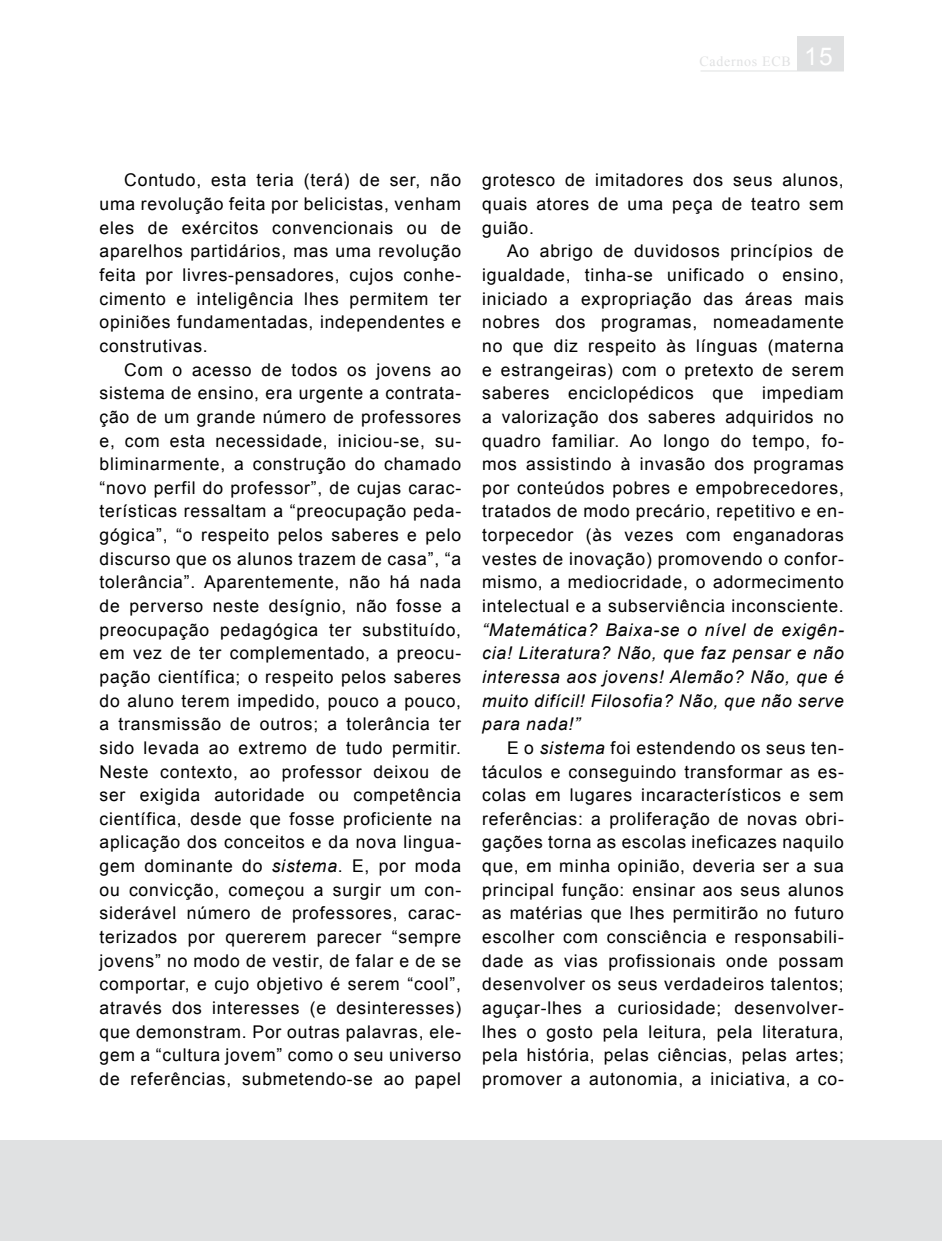
<style>
.page{position:relative;width:943px;height:1241px;background:#fff}
.page>*{position:absolute;margin:0;border:0;box-sizing:border-box;transform-origin:0 0}
.t1{font:17.5px/23.6px "Arial";letter-spacing:.05em;color:#000;text-align:justify}
.t2{font:italic 17.5px/23.6px "Arial";letter-spacing:.05em;color:#000;text-align:justify}
.t3{font:14px "Times New Roman";letter-spacing:.05em;color:#e0e1e2}
.s1{font-family:"Arial";font-size:24.5px;color:#fff}
.s2{font-style:italic}
</style>
<div class="page">
<div style="left:0;top:1139px;width:942px;height:101px;background:#e0e1e2"></div>
<div style="left:797px;top:36px;width:47px;height:35px;background:#e0e1e2"></div>
<hr style="left:700px;top:71px;width:144px;height:1px;background:#e0e1e2">
<p class="t3" style="left:699px;top:51px;width:135px">Cadernos ECB <span class="s1">15</span></p>
<p class="t1" style="left:99px;top:169px;width:363px;text-indent:25px">Contudo, esta teria (terá) de ser, não uma revolução feita por belicistas, venham eles de exércitos convencionais ou de aparelhos partidários, mas uma revolução feita por livres-pensadores, cujos conhe&shy;cimento e inteligência lhes permitem ter opiniões fundamentadas, independentes e construtivas.</p>
<p class="t1" style="left:99px;top:358px;width:363px;text-indent:25px">Com o acesso de todos os jovens ao sistema de ensino, era urgente a contrata&shy;ção de um grande número de professores e, com esta necessidade, iniciou-se, su&shy;bliminarmente, a construção do chamado “novo perfil do professor”, de cujas carac&shy;terísticas ressaltam a “preocupação peda&shy;gógica”, “o respeito pelos saberes e pelo discurso que os alunos trazem de casa”, “a tolerância”. Aparentemente, não há nada de perverso neste desígnio, não fosse a preocupação pedagógica ter substituído, em vez de ter complementado, a preocu&shy;pação científica; o respeito pelos saberes do aluno terem impedido, pouco a pouco, a transmissão de outros; a tolerância ter sido levada ao extremo de tudo permitir.<br>Neste contexto, ao professor deixou de ser exigida autoridade ou competência científica, desde que fosse proficiente na aplicação dos conceitos e da nova lingua&shy;gem dominante do <span class="s2">sistema</span>. E, por moda ou convicção, começou a surgir um con&shy;siderável número de professores, carac&shy;terizados por quererem parecer “sempre jovens” no modo de vestir, de falar e de se comportar, e cujo objetivo é serem “cool”, através dos interesses (e desinteresses) que demonstram. Por outras palavras, ele&shy;gem a “cultura jovem” como o seu universo de referências, submetendo-se ao papel</p>
<p class="t1" style="left:482px;top:169px;width:363px">grotesco de imitadores dos seus alunos, quais atores de uma peça de teatro sem guião.</p>
<p class="t1" style="left:482px;top:239px;width:363px;text-indent:25px">Ao abrigo de duvidosos princípios de igualdade, tinha-se unificado o ensino, iniciado a expropriação das áreas mais nobres dos programas, nomeadamente no que diz respeito às línguas (materna e estrangeiras) com o pretexto de serem saberes enciclopédicos que impediam a valorização dos saberes adquiridos no quadro familiar. Ao longo do tempo, fo&shy;mos assistindo à invasão dos programas por conteúdos pobres e empobrecedores, tratados de modo precário, repetitivo e en&shy;torpecedor (às vezes com enganadoras vestes de inovação) promovendo o confor&shy;mismo, a mediocridade, o adormecimento intelectual e a subserviência inconsciente.</p>
<p class="t2" style="left:482px;top:618px;width:363px">“Matemática? Baixa-se o nível de exigên&shy;cia! Literatura? Não, que faz pensar e não interessa aos jovens! Alemão? Não, que é muito difícil! Filosofia? Não, que não serve para nada!”</p>
<p class="t1" style="left:482px;top:736px;width:363px;text-indent:25px">E o <span class="s2">sistema</span> foi estendendo os seus ten&shy;táculos e conseguindo transformar as es&shy;colas em lugares incaracterísticos e sem referências: a proliferação de novas obri&shy;gações torna as escolas ineficazes naquilo que, em minha opinião, deveria ser a sua principal função: ensinar aos seus alunos as matérias que lhes permitirão no futuro escolher com consciência e responsabili&shy;dade as vias profissionais onde possam desenvolver os seus verdadeiros talentos; aguçar-lhes a curiosidade; desenvolver&shy;lhes o gosto pela leitura, pela literatura, pela história, pelas ciências, pelas artes; promover a autonomia, a iniciativa, a co-</p>
</div>
